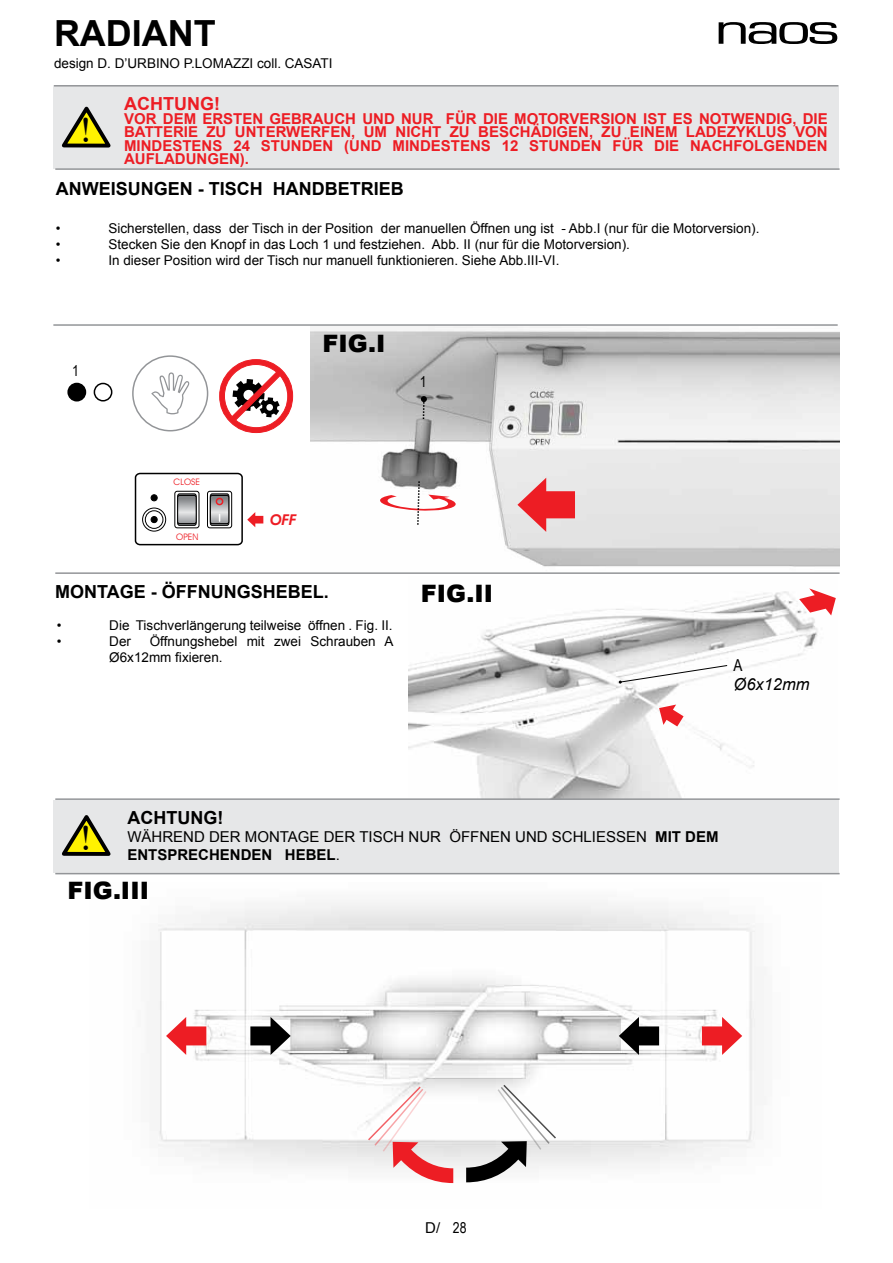
<style>
.page{position:relative;width:893px;height:1263px;background:#fff}
.page>*{position:absolute;margin:0;border:0;box-sizing:border-box;transform-origin:0 0}
.t1{font:700 36px "Arial";color:#000}
.t2{font:900 24px "Arial";color:#000}
.t3{font:700 18px "Arial";color:#000}
.t4{font:700 18px "Arial";color:#ed1d24}
.t5{font:italic 16.5px "Arial";color:#000}
.t6{font:16.5px "Arial Narrow";color:#000}
.t7{font:700 15px/13.5px "Arial";color:#ed1d24;text-align:justify}
.t8{font:15px/18px "Arial";color:#000}
.t9{font:italic 600 15px "Avant Garde IT Cby BT";color:#ed1d24}
.t10{font:15px "Arial Narrow";color:#000}
.t11{font:13.5px/16.2px "Arial";color:#000}
.t12{font:9px "Avant Garde IT Cby BT";color:#ed1d24}
.s1{font-weight:700}
.s2{font-family:"Arial Narrow"}
</style>
<div class="page">
<svg style="left:719px;top:22px;width:118px;height:22px"></svg>
<img style="left:310px;top:326px;width:530px;height:241px">
<div style="left:53px;top:800px;width:786px;height:73px;background:#e6e7e8"></div>
<div style="left:53px;top:85px;width:786px;height:83px;background:#e6e7e8"></div>
<img style="left:158px;top:902px;width:598px;height:282px">
<svg style="left:219px;top:359px;width:74px;height:74px"></svg>
<svg style="left:134px;top:472px;width:129px;height:74px"></svg>
<div style="left:151px;top:494px;width:7px;height:7px;border:1px solid #000;border-radius:50%"></div>
<div style="left:132px;top:355px;width:76px;height:76px;border:2px solid #939598;border-radius:50%"></div>
<svg style="left:151px;top:372px;width:38px;height:42px"></svg>
<svg style="left:421px;top:396px;width:6px;height:23px"></svg>
<svg style="left:166px;top:1017px;width:40px;height:38px"></svg>
<svg style="left:702px;top:1017px;width:40px;height:38px"></svg>
<svg style="left:619px;top:1017px;width:40px;height:38px"></svg>
<svg style="left:250px;top:1017px;width:41px;height:38px"></svg>
<svg style="left:466px;top:1083px;width:92px;height:99px"></svg>
<svg style="left:380px;top:480px;width:76px;height:46px"></svg>
<svg style="left:517px;top:478px;width:58px;height:54px"></svg>
<svg style="left:366px;top:1085px;width:87px;height:98px"></svg>
<div style="left:68px;top:383px;width:17px;height:18px;background:#000;border-radius:50%"></div>
<div style="left:67px;top:383px;width:19px;height:18px;border:2px solid #000;border-radius:50%"></div>
<div style="left:94px;top:383px;width:18px;height:18px;border:2px solid #000;border-radius:50%"></div>
<img style="left:408px;top:591px;width:410px;height:207px">
<svg style="left:794px;top:588px;width:42px;height:31px"></svg>
<svg style="left:619px;top:665px;width:109px;height:18px"></svg>
<svg style="left:659px;top:705px;width:25px;height:21px"></svg>
<hr style="left:54px;top:85px;width:784px;height:2px;background:#939598">
<hr style="left:55px;top:168px;width:785px;height:2px;background:#939598">
<hr style="left:53px;top:324px;width:785px;height:2px;background:#939598">
<hr style="left:55px;top:572px;width:785px;height:2px;background:#939598">
<hr style="left:55px;top:873px;width:785px;height:1px;background:#939598">
<hr style="left:55px;top:798px;width:785px;height:2px;background:#939598">
<svg style="left:61px;top:106px;width:50px;height:42px"></svg>
<svg style="left:62px;top:815px;width:49px;height:41px"></svg>
<h1 class="t1" style="left:54px;top:10px;width:163px">RADIANT</h1>
<p class="t11" style="left:54px;top:55px;width:280px">design D. D’URBINO P.LOMAZZI coll. CASATI</p>
<h3 class="t4" style="left:124px;top:92px;width:97px">ACHTUNG!</h3>
<p class="t7" style="left:124px;top:112px;width:705px">VOR DEM ERSTEN GEBRAUCH UND NUR FÜR DIE MOTORVERSION IST ES NOTWENDIG, DIE BATTERIE ZU UNTERWERFEN, UM NICHT ZU BESCHÄDIGEN, ZU EINEM LADEZYKLUS VON MINDESTENS 24 STUNDEN (UND MINDESTENS 12 STUNDEN FÜR DIE NACHFOLGENDEN AUFLADUNGEN).</p>
<h3 class="t3" style="left:56px;top:177px;width:349px">ANWEISUNGEN - TISCH HANDBETRIEB</h3>
<p class="t11" style="left:56px;top:220px;width:6px">•</p>
<p class="t11" style="left:108px;top:220px;width:653px">Sicherstellen, dass der Tisch in der Position der manuellen Öffnen ung ist - Abb.I (nur für die Motorversion).</p>
<p class="t11" style="left:56px;top:236px;width:6px">•</p>
<p class="t11" style="left:108px;top:236px;width:523px">Stecken Sie den Knopf in das Loch 1 und festziehen. Abb. II (nur für die Motorversion).</p>
<p class="t11" style="left:56px;top:253px;width:6px">•</p>
<p class="t11" style="left:108px;top:253px;width:452px">In dieser Position wird der Tisch nur manuell funktionieren. Siehe Abb.III-VI.</p>
<p class="t10" style="left:72px;top:359px;width:8px">1</p>
<h2 class="t2" style="left:323px;top:326px;width:64px">FIG.I</h2>
<p class="t10" style="left:420px;top:370px;width:8px">1</p>
<p class="t12" style="left:174px;top:477px;width:28px">CLOSE</p>
<p class="t12" style="left:176px;top:531px;width:24px">OPEN</p>
<p class="t9" style="left:270px;top:510px;width:28px">OFF</p>
<h3 class="t3" style="left:55px;top:579px;width:275px">MONTAGE - ÖFFNUNGSHEBEL.</h3>
<p class="t11" style="left:57px;top:617px;width:6px">•</p>
<p class="t11" style="left:109px;top:617px;width:285px">Die Tischverlängerung teilweise öffnen . Fig. II.</p>
<p class="t11" style="left:57px;top:633px;width:6px">•</p>
<p class="t11" style="left:109px;top:633px;width:23px">Der</p>
<p class="t11" style="left:109px;top:633px;width:286px;text-indent:40px">Öffnungshebel mit zwei Schrauben A<br>Ø6x12mm fixieren.</p>
<h2 class="t2" style="left:421px;top:576px;width:74px">FIG.II</h2>
<p class="t6" style="left:733px;top:653px;width:11px">A</p>
<p class="t5" style="left:733px;top:674px;width:78px">Ø6x12mm</p>
<h3 class="t3" style="left:127px;top:805px;width:97px">ACHTUNG!</h3>
<p class="t8" style="left:127px;top:827px;width:593px">WÄHREND DER MONTAGE DER TISCH NUR ÖFFNEN UND SCHLIESSEN <span class="s1">MIT DEM<br>ENTSPRECHENDEN HEBEL</span>.</p>
<h2 class="t2" style="left:67px;top:873px;width:83px">FIG.III</h2>
<p class="t8" style="left:425px;top:1219px;width:43px">D/ <span class="s2">28</span></p>
</div>
